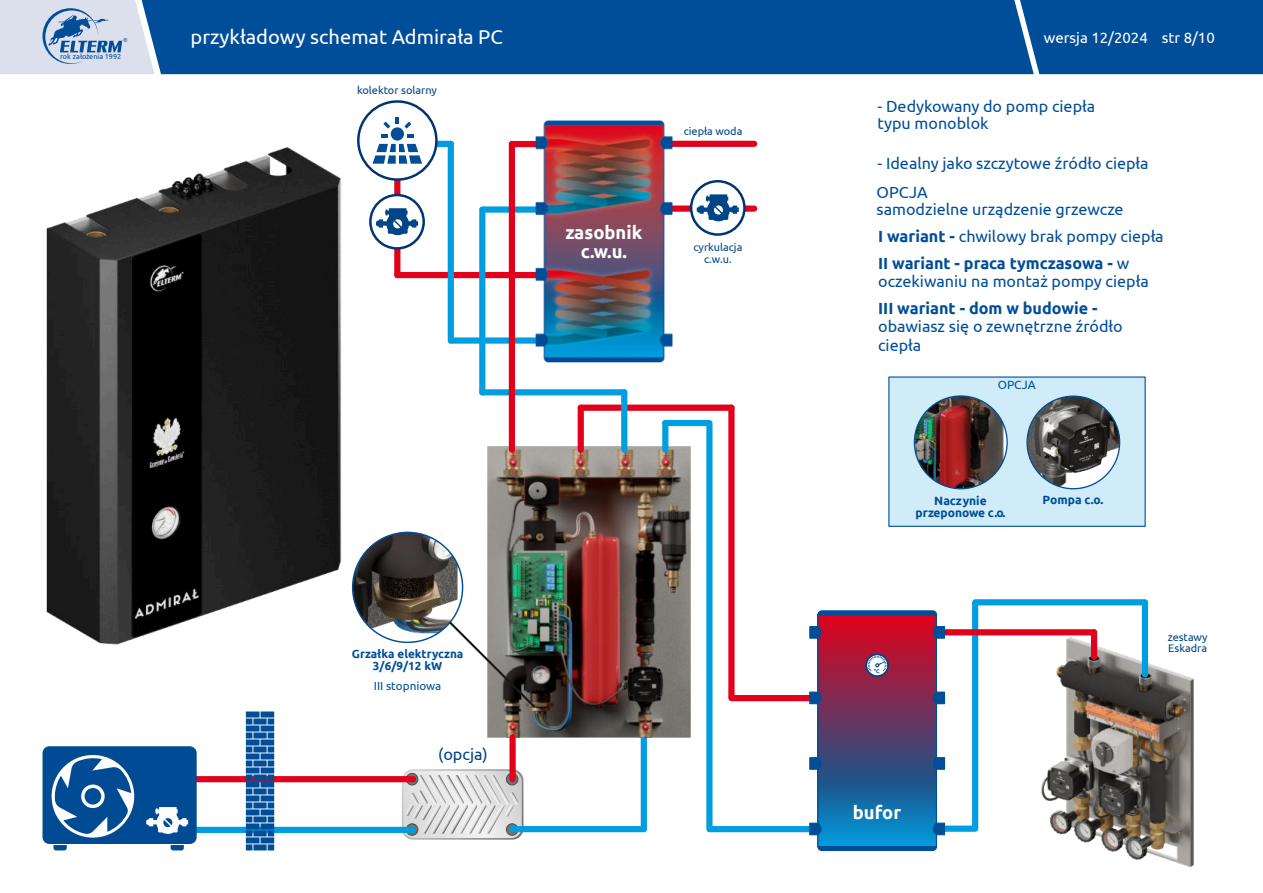
<style>
.page{position:relative;width:1263px;height:893px;background:#fff}
.page>*{position:absolute;margin:0;border:0;box-sizing:border-box;transform-origin:0 0}
.t1{font:20.1px "Ubuntu";color:#fff}
.t2{font:700 18.3px/18.9px "Ubuntu";color:#fff;text-align:center}
.t3{font:16.35px "Ubuntu";color:#004588}
.t4{font:16.2px/18.6px "Ubuntu";color:#004e98}
.t5{font:700 16.2px/26.4px "Ubuntu";color:#004e98}
.t6{font:15px "Ubuntu";color:#fff}
.t7{font:700 12px/12.3px "Ubuntu";color:#004e98;text-align:center}
.t8{font:12px "Ubuntu";color:#004e98}
.t9{font:700 11.7px/12px "Ubuntu";color:#004e98;text-align:center}
.t10{font:11.7px "Ubuntu";color:#004e98}
.t11{font:10.95px/11.2px "Ubuntu";color:#004588;text-align:center}
.t12{font:7.35px "Ubuntu";color:#004e99}
.s1{font-weight:400}
</style>
<div class="page">
<div style="left:1034px;top:0;width:229px;height:74px;background:#004e99"></div>
<div style="left:155px;top:0;width:879px;height:74px;background:#004e99"></div>
<svg style="left:0;top:0;width:155px;height:74px;background:#bfcce1"></svg>
<div style="left:394px;top:162px;width:6px;height:113px;background:#e2001a"></div>
<img style="left:402px;top:769px;width:121px;height:71px;border-radius:11px">
<svg style="left:403px;top:771px;width:119px;height:67px;background:#dbdbdc"></svg>
<svg style="left:405px;top:793px;width:13px;height:23px"></svg>
<img style="left:418px;top:790px;width:1px;height:14px">
<img style="left:413px;top:804px;width:8px;height:15px">
<img style="left:419px;top:775px;width:91px;height:30px">
<img style="left:421px;top:804px;width:2px;height:16px">
<img style="left:428px;top:775px;width:73px;height:29px">
<img style="left:423px;top:804px;width:9px;height:30px">
<img style="left:432px;top:804px;width:73px;height:30px">
<svg style="left:505px;top:792px;width:14px;height:25px"></svg>
<svg style="left:406px;top:773px;width:12px;height:12px"></svg>
<svg style="left:406px;top:823px;width:12px;height:13px"></svg>
<svg style="left:506px;top:773px;width:12px;height:12px"></svg>
<svg style="left:506px;top:823px;width:12px;height:13px"></svg>
<img style="left:1041px;top:636px;width:153px;height:232px">
<div style="left:187px;top:776px;width:226px;height:6px;background:#e2001a"></div>
<div style="left:666px;top:141px;width:88px;height:6px;background:#e2001a"></div>
<div style="left:666px;top:205px;width:88px;height:7px;background:#e2001a"></div>
<div style="left:909px;top:826px;width:66px;height:6px;background:#009ee0"></div>
<div style="left:187px;top:827px;width:226px;height:6px;background:#009ee0"></div>
<div style="left:513px;top:826px;width:131px;height:6px;background:#009ee0"></div>
<div style="left:710px;top:826px;width:159px;height:6px;background:#009ee0"></div>
<div style="left:665px;top:420px;width:43px;height:6px;background:#009ee0"></div>
<div style="left:975px;top:599px;width:170px;height:6px;background:#009ee0"></div>
<div style="left:451px;top:337px;width:86px;height:7px;background:#009ee0"></div>
<div style="left:482px;top:389px;width:142px;height:6px;background:#009ee0"></div>
<div style="left:641px;top:731px;width:6px;height:98px;background:#009ee0"></div>
<div style="left:706px;top:423px;width:6px;height:406px;background:#009ee0"></div>
<div style="left:972px;top:603px;width:6px;height:225px;background:#009ee0"></div>
<div style="left:397px;top:272px;width:158px;height:6px;background:#e2001a"></div>
<div style="left:483px;top:206px;width:72px;height:7px;background:#009ee0"></div>
<div style="left:731px;top:695px;width:98px;height:6px;background:#e2001a"></div>
<div style="left:581px;top:405px;width:150px;height:6px;background:#e2001a"></div>
<div style="left:1091px;top:632px;width:6px;height:25px;background:#e2001a"></div>
<div style="left:728px;top:408px;width:6px;height:289px;background:#e2001a"></div>
<div style="left:942px;top:629px;width:152px;height:6px;background:#e2001a"></div>
<div style="left:512px;top:141px;width:43px;height:6px;background:#e2001a"></div>
<div style="left:397px;top:141px;width:54px;height:6px;background:#009ee0"></div>
<svg style="left:690px;top:180px;width:56px;height:56px"></svg>
<svg style="left:697px;top:194px;width:42px;height:27px"></svg>
<svg style="left:369px;top:194px;width:56px;height:56px"></svg>
<svg style="left:376px;top:208px;width:42px;height:27px"></svg>
<svg style="left:357px;top:100px;width:81px;height:81px"></svg>
<svg style="left:381px;top:122px;width:9px;height:15px"></svg>
<svg style="left:396px;top:117px;width:18px;height:20px"></svg>
<div style="left:391px;top:127px;width:13px;height:14px;background:#004e98;border-radius:50%"></div>
<svg style="left:373px;top:144px;width:49px;height:20px"></svg>
<img style="left:533px;top:121px;width:139px;height:242px">
<svg style="left:819px;top:616px;width:116px;height:229px;background:#5e406d"></svg>
<div style="left:817px;top:614px;width:120px;height:233px;border:1px solid #004e98"></div>
<svg style="left:817px;top:610px;width:120px;height:6px"></svg>
<svg style="left:817px;top:845px;width:120px;height:6px"></svg>
<svg style="left:932px;top:625px;width:14px;height:14px"></svg>
<svg style="left:932px;top:690px;width:14px;height:15px"></svg>
<svg style="left:932px;top:756px;width:14px;height:14px"></svg>
<svg style="left:932px;top:822px;width:14px;height:14px"></svg>
<svg style="left:809px;top:625px;width:13px;height:14px"></svg>
<svg style="left:809px;top:690px;width:13px;height:15px"></svg>
<svg style="left:809px;top:756px;width:13px;height:14px"></svg>
<svg style="left:809px;top:822px;width:13px;height:14px"></svg>
<svg style="left:865px;top:653px;width:24px;height:24px"></svg>
<div style="left:43px;top:746px;width:154px;height:98px;background:#004b93;border-radius:7px"></div>
<svg style="left:52px;top:755px;width:82px;height:83px"></svg>
<svg style="left:54px;top:757px;width:77px;height:77px"></svg>
<svg style="left:81px;top:784px;width:24px;height:24px"></svg>
<div style="left:85px;top:788px;width:16px;height:17px;background:#004e98;border-radius:50%"></div>
<svg style="left:171px;top:845px;width:13px;height:5px"></svg>
<svg style="left:54px;top:845px;width:13px;height:5px"></svg>
<svg style="left:146px;top:807px;width:42px;height:27px"></svg>
<img style="left:46px;top:147px;width:296px;height:498px">
<svg style="left:246px;top:711px;width:28px;height:139px;background:#2b6aa7"></svg>
<img style="left:487px;top:446px;width:203px;height:291px">
<div style="left:662px;top:423px;width:6px;height:27px;background:#009ee0"></div>
<div style="left:621px;top:392px;width:6px;height:58px;background:#009ee0"></div>
<div style="left:448px;top:144px;width:6px;height:197px;background:#009ee0"></div>
<div style="left:1142px;top:603px;width:6px;height:71px;background:#009ee0"></div>
<div style="left:479px;top:210px;width:6px;height:182px;background:#009ee0"></div>
<div style="left:578px;top:408px;width:6px;height:42px;background:#e2001a"></div>
<div style="left:509px;top:737px;width:7px;height:42px;background:#e2001a"></div>
<div style="left:509px;top:144px;width:6px;height:306px;background:#e2001a"></div>
<img style="left:353px;top:532px;width:110px;height:110px;border-radius:50%">
<svg style="left:447px;top:620px;width:90px;height:89px"></svg>
<div style="left:888px;top:376px;width:258px;height:151px;background:#d0ecf9;border:1px solid #004e98"></div>
<img style="left:1027px;top:396px;width:93px;height:93px;border-radius:50%">
<img style="left:914px;top:396px;width:93px;height:93px;border-radius:50%">
<p class="t12" style="left:60px;top:54px;width:63px">rok założenia 1992</p>
<p class="t1" style="left:190px;top:28px;width:314px">przykładowy schemat Admirała PC</p>
<p class="t11" style="left:357px;top:85px;width:81px">kolektor solarny</p>
<p class="t9" style="left:352px;top:649px;width:113px">Grzałka elektryczna<br>3/6/9/12 kW</p>
<p class="t10" style="left:374px;top:681px;width:69px">III stopniowa</p>
<p class="t3" style="left:438px;top:748px;width:51px">(opcja)</p>
<p class="t11" style="left:684px;top:126px;width:60px">ciepła woda</p>
<p class="t6" style="left:1044px;top:31px;width:173px">wersja 12/2024 str 8/10</p>
<p class="t4" style="left:877px;top:99px;width:219px;line-height:16.6px">- Dedykowany do pomp ciepła typu monoblok</p>
<p class="t4" style="left:876px;top:149px;width:274px;line-height:29.8px">- Idealny jako szczytowe źródło ciepła<br>OPCJA</p>
<p class="t4" style="left:876px;top:201px;width:249px">samodzielne urządzenie grzewcze</p>
<p class="t2" style="left:565px;top:225px;width:78px">zasobnik c.w.u.</p>
<p class="t5" style="left:878px;top:224px;width:287px">I wariant - <span class="s1">chwilowy brak pompy ciepła<br></span>II wariant - praca tymczasowa - <span class="s1">w</span></p>
<p class="t4" style="left:878px;top:273px;width:272px">oczekiwaniu na montaż pompy ciepła</p>
<p class="t5" style="left:878px;top:296px;width:221px">III wariant - dom w budowie -</p>
<p class="t4" style="left:878px;top:318px;width:246px">obawiasz się o zewnętrzne źródło ciepła</p>
<p class="t11" style="left:693px;top:243px;width:51px">cyrkulacja c.w.u.</p>
<p class="t8" style="left:998px;top:380px;width:40px">OPCJA</p>
<p class="t7" style="left:915px;top:495px;width:92px">Naczynie przeponowe c.o.</p>
<p class="t7" style="left:1042px;top:494px;width:62px">Pompa c.o.</p>
<p class="t2" style="left:853px;top:805px;width:50px">bufor</p>
<p class="t11" style="left:1168px;top:632px;width:42px;text-align:left">zestawy<br>Eskadra</p>
</div>
